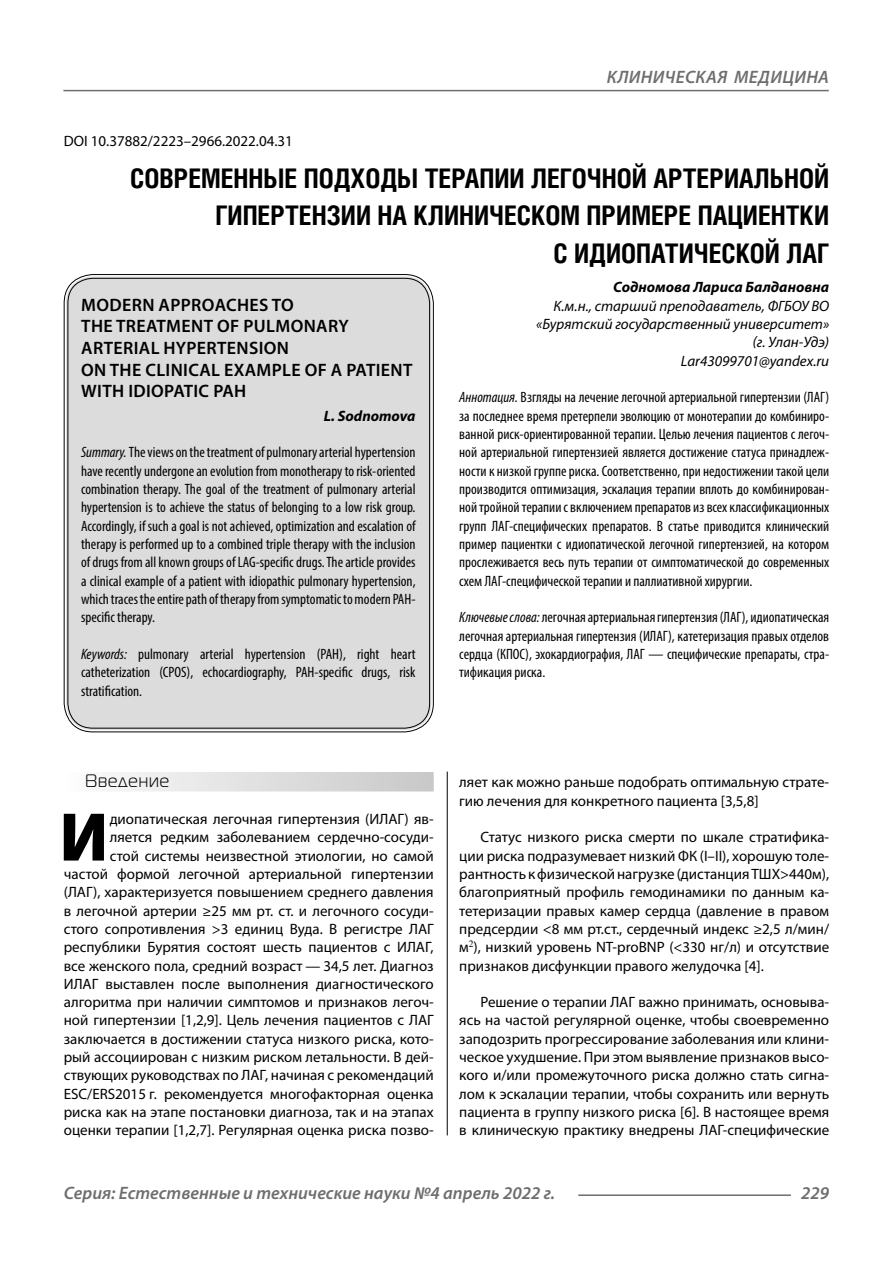
<style>
.page{position:relative;width:893px;height:1263px;background:#fff}
.page>*{position:absolute;margin:0;border:0;box-sizing:border-box;transform-origin:0 0}
.Bukvica{font:900 69.3px "Myriad Pro";color:#000}
.Header{font:700 27px/37.5px "Helios Cond C";color:#000;text-align:right}
.Header-eng{font:600 18px/21.6px "Myriad Pro";letter-spacing:.02em;color:#000}
.t1{font:italic 600 18px "Myriad Pro";color:#6e6e6e}
.Subheader{font:18px "Magistral C";letter-spacing:.05em;color:#000}
.Bukvica-2{font:15px/18.3px "Myriad Pro";color:#000;text-align:right}
.Annotation-rus{font:condensed 15px/18.3px "Myriad Pro";color:#000;text-align:justify}
.Normal{font:15px/18.3px "Myriad Pro";color:#000;text-align:justify}
.Annotation-eng{font:condensed 15px/18.3px "Myriad Pro";color:#000;text-align:justify}
.Author-doc{font:italic 15px/18.3px "Myriad Pro";color:#000;text-align:right}
.DOI{font:15px "Myriad Pro";color:#000}
.Author{font:italic 700 15px "Myriad Pro";color:#000}
.Author-email{font:italic 15px "Myriad Pro";color:#000}
.Author-eng{font:italic 700 15px "Myriad Pro";color:#000}
.s1{font-style:italic}
</style>
<div class="page">
<hr style="left:447px;top:751px;width:1px;height:384px;background:#000">
<div style="left:43px;top:751px;width:786px;height:21px;background:#fff"></div>
<div style="left:64px;top:772px;width:370px;height:19px;background:linear-gradient(to right,#fcfcfc,#c8c8c8)"></div>
<div style="left:66px;top:276px;width:365px;height:454px;background:#dcdcdc;border-radius:27px"></div>
<hr style="left:578px;top:1194px;width:213px;height:2px;background:#6e6e6e">
<hr style="left:63px;top:90px;width:766px;height:1px;background:#6e6e6e">
<p class="t1" style="left:607px;top:66px;width:23px">Клиническая</p>
<p class="t1" style="left:734px;top:66px;width:13px">медицина</p>
<p class="DOI" style="left:64px;top:132px;width:231px">DOI 10.37882/2223–2966.2022.04.31</p>
<p class="Header" style="left:130px;top:159px;width:701px">СОВРЕМЕННЫЕ ПОДХОДЫ ТЕРАПИИ ЛЕГОЧНОЙ АРТЕРИАЛЬНОЙ<br>ГИПЕРТЕНЗИИ НА КЛИНИЧЕСКОМ ПРИМЕРЕ ПАЦИЕНТКИ<br>С ИДИОПАТИЧЕСКОЙ ЛАГ</p>
<p class="Author" style="left:613px;top:278px;width:218px">Cодномова Лариса Балдановна</p>
<p class="Author-doc" style="left:536px;top:296px;width:294px">К.м.н., старший преподаватель, ФГБОУ ВО «Бурятский государственный университет» (г. Улан-Удэ)</p>
<p class="Author-email" style="left:681px;top:351px;width:150px">Lar43099701@yandex.ru</p>
<p class="Annotation-rus" style="left:459px;top:388px;width:371px"><span class="s1">Аннотация.</span> Взгляды на лечение легочной артериальной гипертензии (ЛАГ) за последнее время претерпели эволюцию от монотерапии до комбиниро&shy;ванной риск-ориентированной терапии. Целью лечения пациентов с легоч&shy;ной артериальной гипертензией является достижение статуса принадлеж&shy;ности к низкой группе риска. Соответственно, при недостижении такой цели производится оптимизация, эскалация терапии вплоть до комбинирован&shy;ной тройной терапии с включением препаратов из всех классификационных групп ЛАГ-специфических препаратов. В статье приводится клинический пример пациентки с идиопатической легочной гипертензией, на котором прослеживается весь путь терапии от симптоматической до современных схем ЛАГ-специфической терапии и паллиативной хирургии.</p>
<p class="Annotation-rus" style="left:459px;top:608px;width:371px"><span class="s1">Ключевые слова:</span> легочная артериальная гипертензия (ЛАГ), идиопатическая легочная артериальная гипертензия (ИЛАГ), катетеризация правых отделов сердца (КПОС), эхокардиография, ЛАГ — специфические препараты, стра&shy;тификация риска.</p>
<p class="Header-eng" style="left:81px;top:293px;width:333px">MODERN APPROACHES TO<br>THE TREATMENT OF PULMONARY<br>ARTERIAL HYPERTENSION<br>ON THE CLINICAL EXAMPLE OF A PATIENT<br>WITH IDIOPATIC PAH</p>
<p class="Author-eng" style="left:324px;top:406px;width:93px">L. Sodnomova</p>
<p class="Annotation-eng" style="left:81px;top:443px;width:336px"><span class="s1">Summary.</span> The views on the treatment of pulmonary arterial hypertension have recently undergone an evolution from monotherapy to risk-oriented combination therapy. The goal of the treatment of pulmonary arterial hypertension is to achieve the status of belonging to a low risk group.<br>Accordingly, if such a goal is not achieved, optimization and escalation of therapy is performed up to a combined triple therapy with the inclusion of drugs from all known groups of LAG-specific drugs. The article provides a clinical example of a patient with idiopathic pulmonary hypertension, which traces the entire path of therapy from symptomatic to modern PAH&shy;specific therapy.</p>
<p class="Annotation-eng" style="left:81px;top:645px;width:336px"><span class="s1">Keywords:</span> pulmonary arterial hypertension (PAH), right heart catheterization (CPOS), echocardiography, PAH-specific drugs, risk stratification.</p>
<p class="Subheader" style="left:85px;top:771px;width:86px">Введение</p>
<p class="Bukvica" style="left:59px;top:791px;width:50px">И</p>
<p class="Bukvica-2" style="left:64px;top:809px;width:371px">диопатическая легочная гипертензия (ИЛАГ) яв&shy;ляется редким заболеванием сердечно-сосуди-<br>стой системы неизвестной этиологии, но самой частой формой легочной артериальной гипертензии (ЛАГ), характеризуется повышением среднего давления в легочной артерии ≥25 мм рт. ст. и легочного сосуди&shy;стого сопротивления &gt;3 единиц Вуда. В регистре ЛАГ республики Бурятия состоят шесть пациентов с ИЛАГ, все женского пола, средний возраст — 34,5 лет. Диагноз ИЛАГ выставлен после выполнения диагностического алгоритма при наличии симптомов и признаков легоч&shy;ной гипертензии [1,2,9]. Цель лечения пациентов с ЛАГ заключается в достижении статуса низкого риска, кото&shy;рый ассоциирован с низким риском летальности. В дей&shy;ствующих руководствах по ЛАГ, начиная с рекомендаций ESC/ERS2015 г. рекомендуется многофакторная оценка риска как на этапе постановки диагноза, так и на этапах оценки терапии [1,2,7]. Регулярная оценка риска позво-</p>
<p class="Bukvica-2" style="left:459px;top:773px;width:371px;text-align:left">ляет как можно раньше подобрать оптимальную страте&shy;гию лечения для конкретного пациента [3,5,8]</p>
<p class="Normal" style="left:459px;top:828px;width:371px;text-indent:21px">Статус низкого риска смерти по шкале стратифика&shy;ции риска подразумевает низкий ФК (I–II), хорошую толе&shy;рантность к физической нагрузке (дистанция ТШХ&gt;440м), благоприятный профиль гемодинамики по данным ка&shy;тетеризации правых камер сердца (давление в правом предсердии &lt;8 мм рт.ст., сердечный индекс ≥2,5 л/мин/ м<sup>2</sup>), низкий уровень NT-proBNP (&lt;330 нг/л) и отсутствие признаков дисфункции правого желудочка [4].</p>
<p class="Normal" style="left:459px;top:993px;width:371px;text-indent:21px">Решение о терапии ЛАГ важно принимать, основыва&shy;ясь на частой регулярной оценке, чтобы своевременно заподозрить прогрессирование заболевания или клини&shy;ческое ухудшение. При этом выявление признаков высо&shy;кого и/или промежуточного риска должно стать сигна&shy;лом к эскалации терапии, чтобы сохранить или вернуть пациента в группу низкого риска [6]. В настоящее время в клиническую практику внедрены ЛАГ-специфические</p>
<p class="t1" style="left:64px;top:1182px;width:493px">Серия: Естественные и технические науки №4 апрель 2022 г.</p>
<p class="t1" style="left:801px;top:1182px;width:30px">229</p>
</div>
